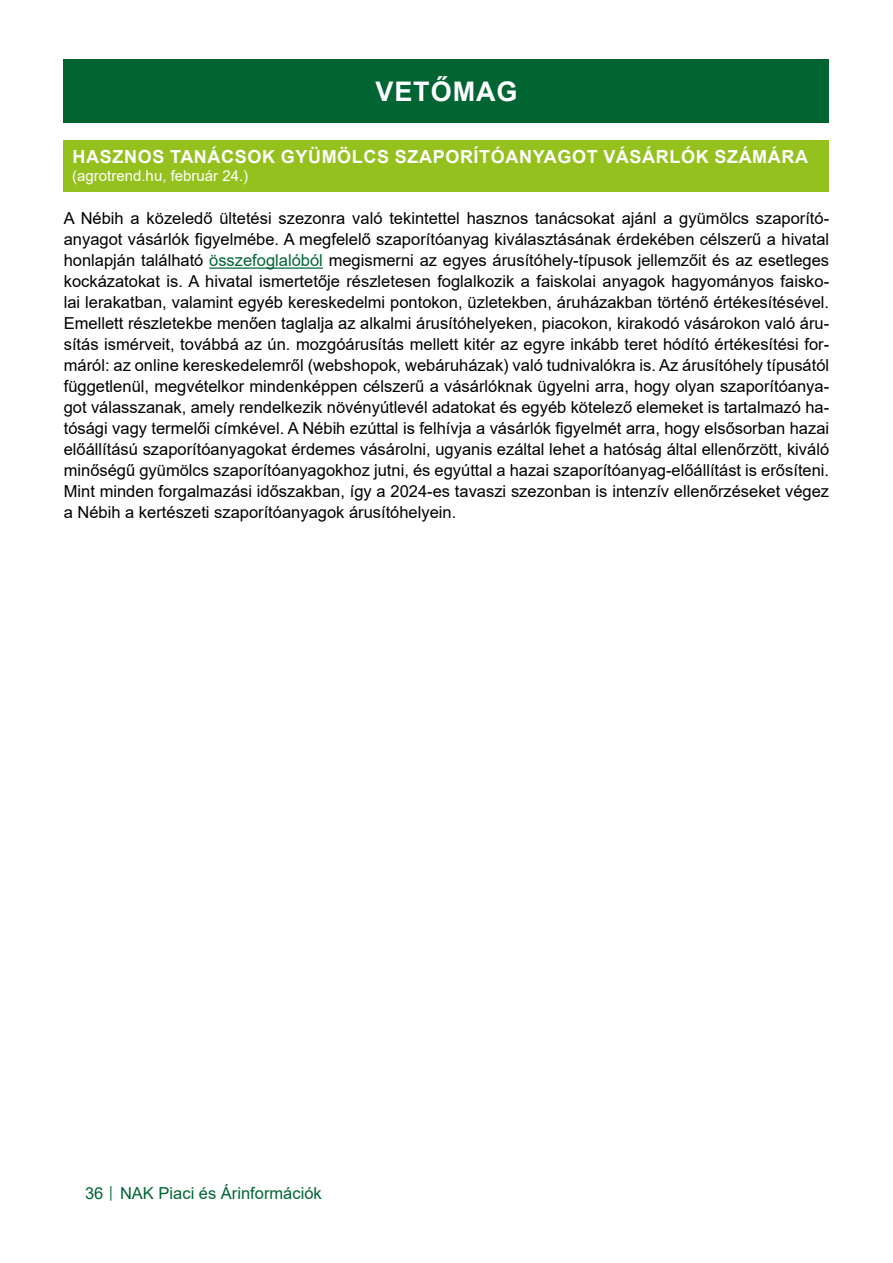
<style>
.page{position:relative;width:893px;height:1263px;background:#fff}
.page>*{position:absolute;margin:0;border:0;box-sizing:border-box;transform-origin:0 0}
.Cím_01{font:700 27px "Arial";letter-spacing:.035em;color:#fff}
.Cím_02{font:700 18px "Arial";letter-spacing:.035em;color:#fff}
.Szoveg{font:16.5px/21px "Arial";color:#000;text-align:justify}
.t1{font:16.5px "Arial";color:#006533}
.Cím_03{font:15px "Arial";color:#fff}
.s1{color:#006533}
.s2{font-size:12px}
</style>
<div class="page">
<div style="left:64px;top:60px;width:765px;height:63px;background:#006533"></div>
<hr style="left:209px;top:267px;width:114px;height:2px;background:#006533">
<div style="left:64px;top:140px;width:765px;height:51px;background:#95c11f"></div>
<p class="Cím_01" style="left:375px;top:73px;width:144px">VETŐMAG</p>
<p class="Cím_02" style="left:73px;top:144px;width:737px">HASZNOS TANÁCSOK GYÜMÖLCS SZAPORÍTÓANYAGOT VÁSÁRLÓK SZÁMÁRA</p>
<p class="Cím_03" style="left:72px;top:166px;width:177px">(agrotrend.hu, február 24.)</p>
<p class="Szoveg" style="left:64px;top:208px;width:767px">A Nébih a közeledő ültetési szezonra való tekintettel hasznos tanácsokat ajánl a gyümölcs szaporító&shy;anyagot vásárlók figyelmébe. A megfelelő szaporítóanyag kiválasztásának érdekében célszerű a hivatal honlapján található <span class="s1">összefoglalóból</span> megismerni az egyes árusítóhely-típusok jellemzőit és az esetleges kockázatokat is. A hivatal ismertetője részletesen foglalkozik a faiskolai anyagok hagyományos faisko&shy;lai lerakatban, valamint egyéb kereskedelmi pontokon, üzletekben, áruházakban történő értékesítésével.<br>Emellett részletekbe menően taglalja az alkalmi árusítóhelyeken, piacokon, kirakodó vásárokon való áru&shy;sítás ismérveit, továbbá az ún. mozgóárusítás mellett kitér az egyre inkább teret hódító értékesítési for&shy;máról: az online kereskedelemről (webshopok, webáruházak) való tudnivalókra is. Az árusítóhely típusától függetlenül, megvételkor mindenképpen célszerű a vásárlóknak ügyelni arra, hogy olyan szaporítóanya&shy;got válasszanak, amely rendelkezik növényútlevél adatokat és egyéb kötelező elemeket is tartalmazó ha&shy;tósági vagy termelői címkével. A Nébih ezúttal is felhívja a vásárlók figyelmét arra, hogy elsősorban hazai előállítású szaporítóanyagokat érdemes vásárolni, ugyanis ezáltal lehet a hatóság által ellenőrzött, kiváló minőségű gyümölcs szaporítóanyagokhoz jutni, és egyúttal a hazai szaporítóanyag-előállítást is erősíteni.<br>Mint minden forgalmazási időszakban, így a 2024-es tavaszi szezonban is intenzív ellenőrzéseket végez a Nébih a kertészeti szaporítóanyagok árusítóhelyein.</p>
<p class="t1" style="left:85px;top:1182px;width:238px">36 <span class="s2">│</span> NAK Piaci és Árinformációk</p>
</div>
